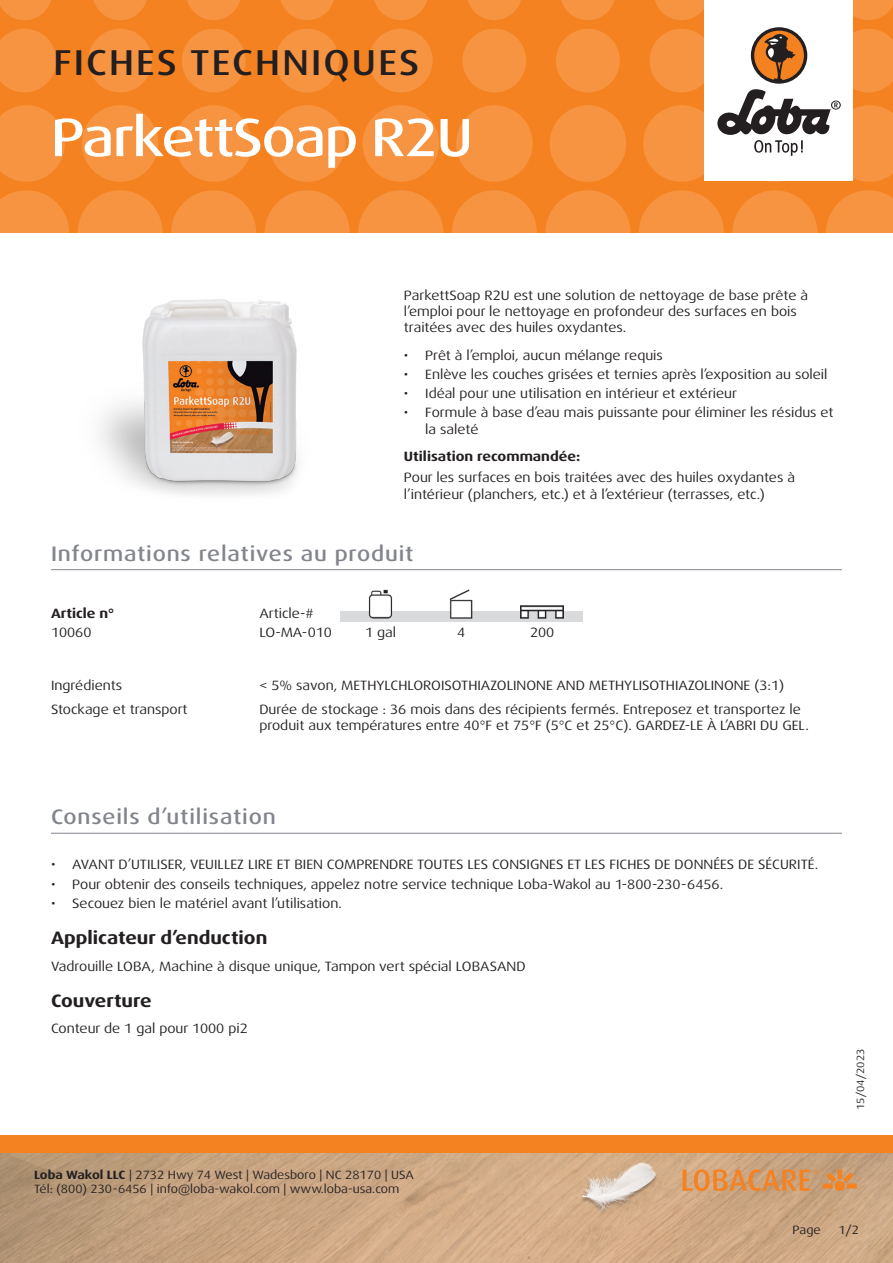
<style>
.page{position:relative;width:893px;height:1263px;background:#fff}
.page>*{position:absolute;margin:0;border:0;box-sizing:border-box;transform-origin:0 0}
.t1{font:500 expanded 54px "Dax Pro";letter-spacing:-.025em;color:#fff}
.t2{font:500 expanded 36px "Dax Pro";letter-spacing:.06em;color:#231f20}
.Titel_grau{font:500 expanded 21px "Dax Pro";letter-spacing:.04em;color:#82858b}
.t3{font:700 expanded 18px "Dax Pro";color:#231f20}
.Text{font:expanded 13.5px/16.2px "Dax Pro";color:#231f20}
.Text_Bold{font:700 expanded 13.5px "Dax Pro";color:#231f20}
.Text_zentriert{font:expanded 13.5px "Dax Pro";color:#231f20}
.t4{font:expanded 12px/14.4px "Dax Pro";color:#231f20}
.t5{font:expanded 10.5px "Dax Pro";color:#231f20}
.s1{font-weight:700}
</style>
<div class="page">
<div style="left:0;top:0;width:893px;height:233px;background:#f58220"></div>
<svg style="left:0;top:190px;width:69px;height:43px"></svg>
<svg style="left:78px;top:190px;width:85px;height:85px;fill:#f69441"></svg>
<svg style="left:171px;top:190px;width:85px;height:85px;fill:#f69441"></svg>
<svg style="left:265px;top:190px;width:85px;height:85px;fill:#f69441"></svg>
<svg style="left:358px;top:190px;width:85px;height:85px;fill:#f69441"></svg>
<svg style="left:545px;top:190px;width:85px;height:85px;fill:#f69441"></svg>
<svg style="left:452px;top:190px;width:85px;height:85px;fill:#f69441"></svg>
<svg style="left:732px;top:190px;width:85px;height:85px;fill:#f69441"></svg>
<svg style="left:639px;top:190px;width:85px;height:85px;fill:#f69441"></svg>
<svg style="left:826px;top:190px;width:67px;height:43px"></svg>
<svg style="left:0;top:105px;width:65px;height:77px"></svg>
<svg style="left:82px;top:105px;width:76px;height:77px"></svg>
<svg style="left:175px;top:105px;width:77px;height:77px"></svg>
<svg style="left:269px;top:105px;width:76px;height:77px"></svg>
<svg style="left:456px;top:105px;width:77px;height:77px"></svg>
<svg style="left:362px;top:105px;width:77px;height:77px"></svg>
<svg style="left:550px;top:105px;width:76px;height:77px"></svg>
<svg style="left:0;top:29px;width:56px;height:63px"></svg>
<svg style="left:182px;top:29px;width:64px;height:63px"></svg>
<svg style="left:88px;top:29px;width:64px;height:63px"></svg>
<svg style="left:275px;top:29px;width:64px;height:63px"></svg>
<svg style="left:462px;top:29px;width:64px;height:63px"></svg>
<svg style="left:369px;top:29px;width:64px;height:63px"></svg>
<svg style="left:556px;top:29px;width:64px;height:63px"></svg>
<svg style="left:0;top:0;width:51px;height:20px"></svg>
<svg style="left:187px;top:0;width:53px;height:20px"></svg>
<svg style="left:468px;top:0;width:53px;height:20px"></svg>
<svg style="left:655px;top:0;width:49px;height:20px"></svg>
<svg style="left:93px;top:0;width:54px;height:20px"></svg>
<svg style="left:374px;top:0;width:54px;height:20px"></svg>
<svg style="left:281px;top:0;width:53px;height:20px"></svg>
<svg style="left:561px;top:0;width:54px;height:20px"></svg>
<svg style="left:853px;top:0;width:40px;height:20px"></svg>
<img style="left:0;top:1152px;width:893px;height:111px">
<div style="left:0;top:1135px;width:893px;height:17px;background:#f58220"></div>
<div style="left:704px;top:0;width:149px;height:181px;background:#fff"></div>
<svg style="left:643px;top:29px;width:250px;height:153px"></svg>
<img style="left:578px;top:1161px;width:82px;height:81px">
<svg style="left:682px;top:1169px;width:175px;height:22px;background:#d9965a"></svg>
<hr style="left:51px;top:833px;width:791px;height:1px;background:#82858b">
<hr style="left:51px;top:569px;width:791px;height:1px;background:#82858b">
<img style="left:368px;top:589px;width:196px;height:22px">
<img style="left:340px;top:611px;width:243px;height:11px">
<img style="left:100px;top:272px;width:222px;height:223px">
<h2 class="t2" style="left:53px;top:40px;width:367px">FICHES TECHNIQUES</h2>
<p class="t1" style="left:51px;top:103px;width:423px">ParkettSoap R2U</p>
<p class="Text" style="left:404px;top:287px;width:406px">ParkettSoap R2U est une solution de nettoyage de base prête à l’emploi pour le nettoyage en profondeur des surfaces en bois traitées avec des huiles oxydantes.</p>
<p class="Text" style="left:404px;top:347px;width:260px">• Prêt à l’emploi, aucun mélange requis</p>
<p class="Text" style="left:404px;top:366px;width:425px">• Enlève les couches grisées et ternies après l’exposition au soleil</p>
<p class="Text" style="left:404px;top:385px;width:335px">• Idéal pour une utilisation en intérieur et extérieur</p>
<p class="Text" style="left:425px;top:405px;width:410px;text-indent:-21px">• Formule à base d’eau mais puissante pour éliminer les résidus et la saleté</p>
<p class="Text_Bold" style="left:404px;top:448px;width:178px">Utilisation recommandée:</p>
<p class="Text" style="left:404px;top:470px;width:393px">Pour les surfaces en bois traitées avec des huiles oxydantes à l’intérieur (planchers, etc.) et à l’extérieur (terrasses, etc.)</p>
<p class="Titel_grau" style="left:51px;top:540px;width:364px">Informations relatives au produit</p>
<p class="Text_Bold" style="left:51px;top:604px;width:65px">Article n°</p>
<p class="Text" style="left:259px;top:605px;width:56px">Article-#</p>
<p class="Text" style="left:51px;top:624px;width:42px">10060</p>
<p class="Text" style="left:259px;top:624px;width:74px">LO-MA-010</p>
<p class="Text_zentriert" style="left:365px;top:623px;width:33px">1 gal</p>
<p class="Text_zentriert" style="left:457px;top:623px;width:10px">4</p>
<p class="Text_zentriert" style="left:530px;top:623px;width:26px">200</p>
<p class="Text" style="left:51px;top:677px;width:73px">Ingrédients</p>
<p class="Text" style="left:259px;top:677px;width:526px">&lt; 5% savon, METHYLCHLOROISOTHIAZOLINONE AND METHYLISOTHIAZOLINONE (3:1)</p>
<p class="Text" style="left:51px;top:701px;width:138px">Stockage et transport</p>
<p class="Text" style="left:259px;top:701px;width:551px">Durée de stockage : 36 mois dans des récipients fermés. Entreposez et transportez le produit aux températures entre 40°F et 75°F (5°C et 25°C). GARDEZ-LE À L’ABRI DU GEL.</p>
<p class="Titel_grau" style="left:51px;top:804px;width:226px">Conseils d’utilisation</p>
<p class="Text" style="left:51px;top:857px;width:769px">• AVANT D’UTILISER, VEUILLEZ LIRE ET BIEN COMPRENDRE TOUTES LES CONSIGNES ET LES FICHES DE DONNÉES DE SÉCURITÉ.</p>
<p class="Text" style="left:51px;top:876px;width:674px">• Pour obtenir des conseils techniques, appelez notre service technique Loba-Wakol au 1-800-230-6456.</p>
<p class="Text" style="left:51px;top:895px;width:292px">• Secouez bien le matériel avant l’utilisation.</p>
<p class="t3" style="left:51px;top:927px;width:218px">Applicateur d’enduction</p>
<p class="Text" style="left:51px;top:958px;width:476px">Vadrouille LOBA, Machine à disque unique, Tampon vert spécial LOBASAND</p>
<p class="t3" style="left:51px;top:989px;width:102px">Couverture</p>
<p class="Text" style="left:51px;top:1021px;width:198px">Conteur de 1 gal pour 1000 pi2</p>
<p class="t4" style="left:34px;top:1167px;width:381px"><span class="s1">Loba Wakol LLC</span> | 2732 Hwy 74 West | Wadesboro | NC 28170 | USA<br>Tél: (800) 230-6456 | info@loba-wakol.com | www.loba-usa.com</p>
<p class="t5" style="left:854px;top:1110px;width:63px;rotate:-90deg">15/04/2023</p>
<p class="t4" style="left:793px;top:1223px;width:30px">Page</p>
<p class="t4" style="left:838px;top:1223px;width:22px">1/2</p>
</div>
